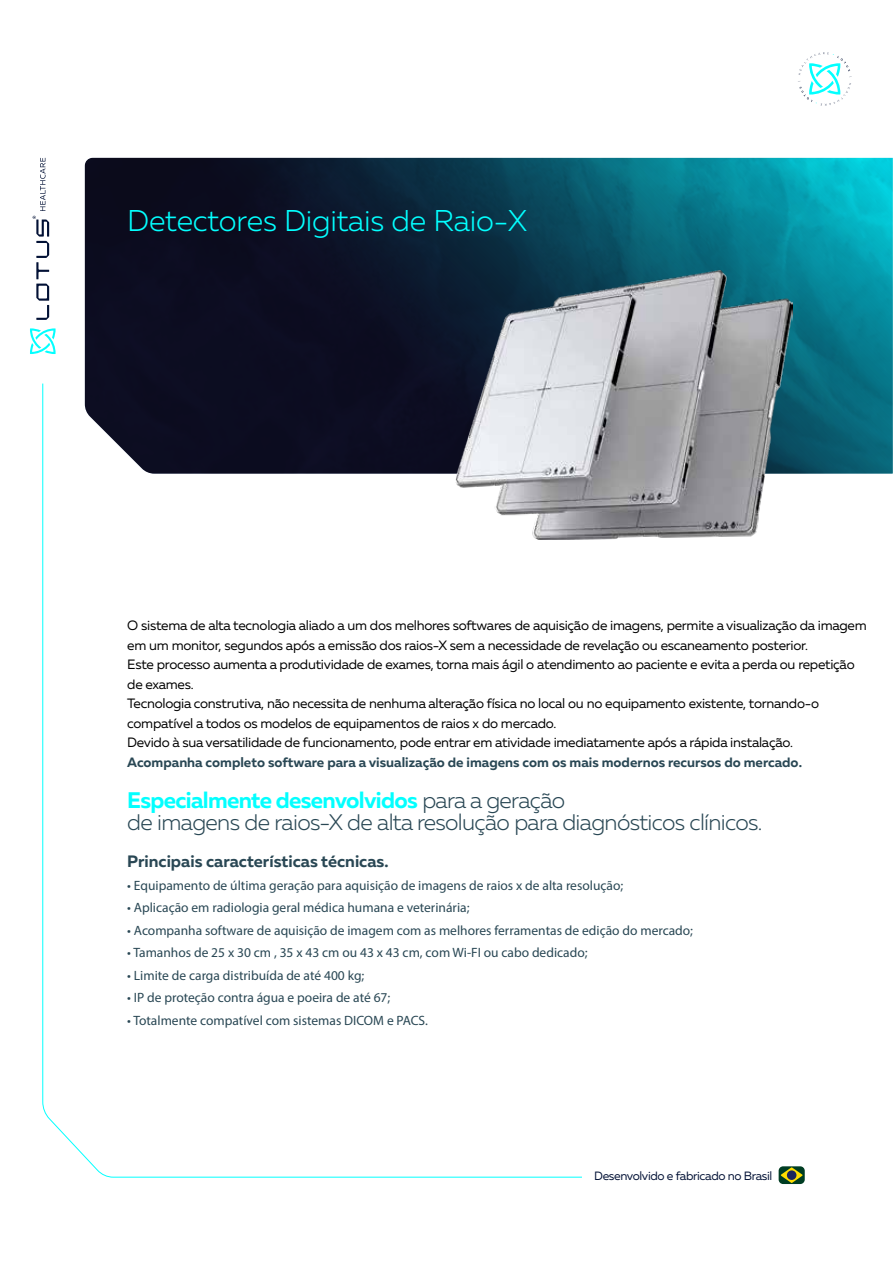
<style>
.page{position:relative;width:893px;height:1263px;background:#fff}
.page>*{position:absolute;margin:0;border:0;box-sizing:border-box;transform-origin:0 0}
.t1{font:300 30px "Muller";letter-spacing:-.01em;color:#03ffff}
.t2{font:300 22.5px/22.5px "Muller";letter-spacing:-.03em;color:#294754}
.t3{font:700 16.5px "Muller";color:#294754}
.t4{font:13.5px/19.5px "Muller";letter-spacing:-.02em;color:#000}
.t5{font:13.5px "Myriad Pro";color:#294754}
.t6{font:700 13.5px "Muller";color:#294754}
.t7{font:12px "Muller";letter-spacing:-.03em;color:#021135}
.s1{font-weight:700;color:#03ffff}
</style>
<div class="page">
<svg style="left:30px;top:328px;width:26px;height:26px"></svg>
<svg style="left:33px;top:158px;width:16px;height:162px"></svg>
<img style="left:85px;top:158px;width:808px;height:316px">
<svg style="left:42px;top:383px;width:541px;height:795px"></svg>
<div style="left:779px;top:1166px;width:26px;height:18px;background:#003d23;border-radius:4px"></div>
<svg style="left:781px;top:1167px;width:22px;height:16px"></svg>
<div style="left:787px;top:1170px;width:9px;height:10px;background:#1a255d;border-radius:50%"></div>
<svg style="left:798px;top:52px;width:54px;height:54px"></svg>
<img style="left:455px;top:271px;width:338px;height:268px">
<h1 class="t1" style="left:127px;top:203px;width:401px">Detectores Digitais de Raio-X</h1>
<p class="t4" style="left:127px;top:616px;width:741px">O sistema de alta tecnologia aliado a um dos melhores softwares de aquisição de imagens, permite a visualização da imagem em um monitor, segundos após a emissão dos raios-X sem a necessidade de revelação ou escaneamento posterior.<br>Este processo aumenta a produtividade de exames, torna mais ágil o atendimento ao paciente e evita a perda ou repetição de exames.<br>Tecnologia construtiva, não necessita de nenhuma alteração física no local ou no equipamento existente, tornando-o compatível a todos os modelos de equipamentos de raios x do mercado.<br>Devido à sua versatilidade de funcionamento, pode entrar em atividade imediatamente após a rápida instalação.</p>
<p class="t6" style="left:127px;top:754px;width:676px">Acompanha completo software para a visualização de imagens com os mais modernos recursos do mercado.</p>
<h2 class="t2" style="left:127px;top:788px;width:637px"><span class="s1">Especialmente desenvolvidos</span> para a geração<br>de imagens de raios-X de alta resolução para diagnósticos clínicos.</h2>
<p class="t3" style="left:127px;top:851px;width:263px">Principais características técnicas.</p>
<p class="t5" style="left:127px;top:877px;width:497px">• Equipamento de última geração para aquisição de imagens de raios x de alta resolução;</p>
<p class="t5" style="left:127px;top:899px;width:344px">• Aplicação em radiologia geral médica humana e veterinária;</p>
<p class="t5" style="left:127px;top:922px;width:567px">• Acompanha software de aquisição de imagem com as melhores ferramentas de edição do mercado;</p>
<p class="t5" style="left:127px;top:944px;width:462px">• Tamanhos de 25 x 30 cm , 35 x 43 cm ou 43 x 43 cm, com Wi-FI ou cabo dedicado;</p>
<p class="t5" style="left:127px;top:967px;width:239px">• Limite de carga distribuída de até 400 kg;</p>
<p class="t5" style="left:127px;top:989px;width:265px">• IP de proteção contra água e poeira de até 67;</p>
<p class="t5" style="left:127px;top:1012px;width:302px">• Totalmente compatível com sistemas DICOM e PACS.</p>
<p class="t7" style="left:594px;top:1168px;width:180px">Desenvolvido e fabricado no Brasil</p>
</div>
